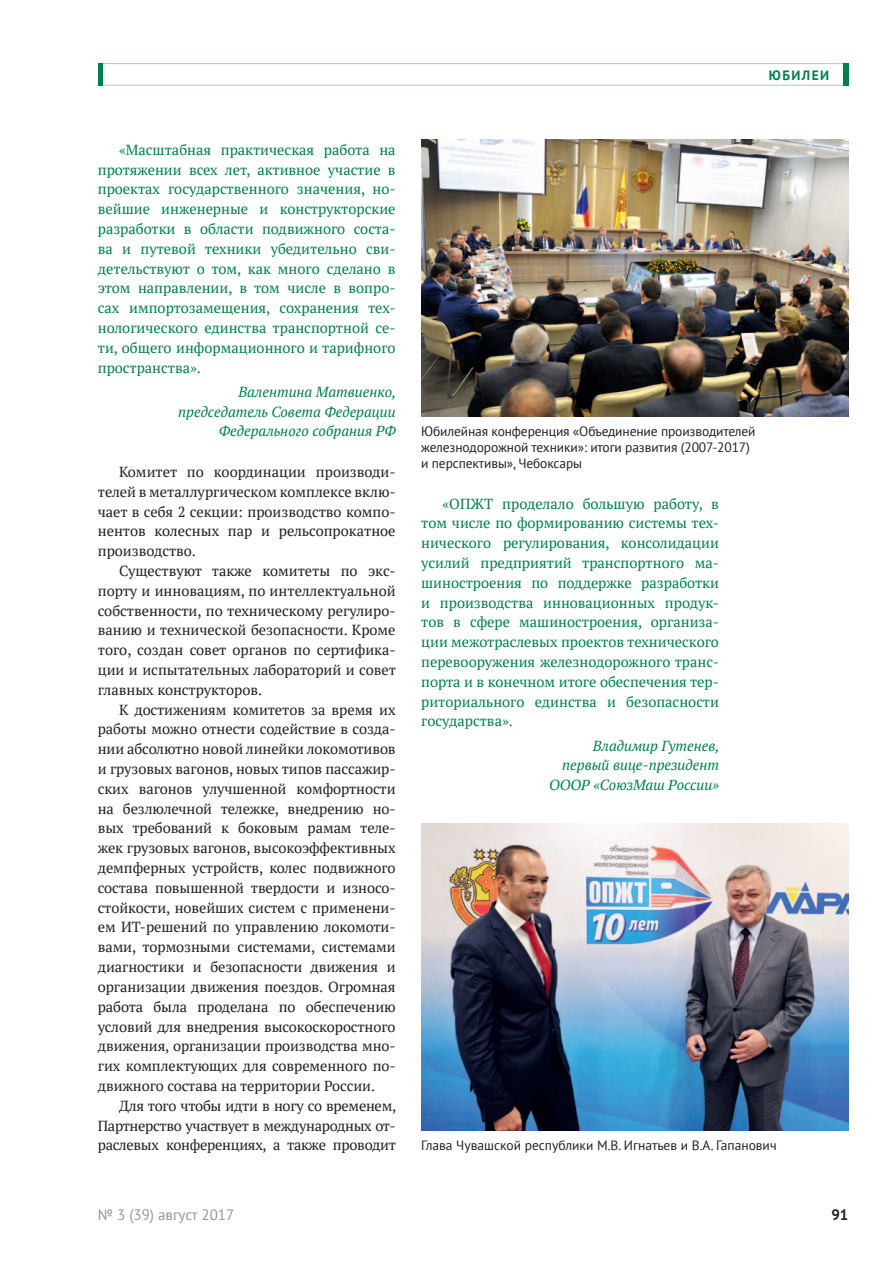
<style>
.page{position:relative;width:893px;height:1263px;background:#fff}
.page>*{position:absolute;margin:0;border:0;box-sizing:border-box;transform-origin:0 0}
.t1{font:15px "PT Sans";color:#939598}
.t2{font:700 15px "PT Sans";color:#231f20}
.t3{font:14.55px "PT Serif";letter-spacing:-.005em;color:#231f20}
.t4{font:14.55px/19.8px "PT Serif";color:#018049;text-align:justify}
.t5{font:italic 14.55px/19.8px "PT Serif";color:#018049;text-align:right}
.t6{font:13.5px/16.2px "PT Sans";letter-spacing:-.01em;color:#231f20}
.t7{font:700 13.5px "PT Sans";letter-spacing:.105em;color:#018049}
</style>
<div class="page">
<hr style="left:98px;top:85px;width:750px;height:1px;background:#b4c9b6">
<hr style="left:98px;top:63px;width:750px;height:1px;background:#b4c9b6">
<div style="left:98px;top:63px;width:5px;height:23px;background:#018049"></div>
<div style="left:843px;top:63px;width:5px;height:23px;background:#018049"></div>
<img style="left:421px;top:139px;width:427px;height:277px">
<img style="left:421px;top:824px;width:427px;height:306px">
<p class="t7" style="left:769px;top:66px;width:62px">юбилеи</p>
<p class="t4" style="left:98px;top:140px;width:299px;text-indent:21px">«Масштабная практическая работа на протяжении всех лет, активное участие в проектах государственного значения, но&shy;вейшие инженерные и конструкторские разработки в области подвижного соста&shy;ва и путевой техники убедительно сви&shy;детельствуют о том, как много сделано в этом направлении, в том числе в вопро&shy;сах импортозамещения, сохранения тех&shy;нологического единства транспортной се&shy;ти, общего информационного и тарифного пространства».</p>
<p class="t5" style="left:178px;top:382px;width:219px">Валентина Матвиенко, председатель Совета Федерации<br>Федерального собрания РФ</p>
<p class="t3" style="left:119px;top:462px;width:278px">Комитет по координации производи-</p>
<p class="t3" style="left:98px;top:482px;width:299px">телей в металлургическом комплексе вклю-</p>
<p class="t3" style="left:98px;top:502px;width:299px">чает в себя 2 секции: производство компо-</p>
<p class="t3" style="left:98px;top:522px;width:299px">нентов колесных пар и рельсопрокатное</p>
<p class="t3" style="left:98px;top:542px;width:100px">производство.</p>
<p class="t3" style="left:119px;top:561px;width:278px">Существуют также комитеты по экс-</p>
<p class="t3" style="left:98px;top:581px;width:299px">порту и инновациям, по интеллектуальной</p>
<p class="t3" style="left:98px;top:601px;width:299px">собственности, по техническому регулиро-</p>
<p class="t3" style="left:98px;top:621px;width:299px">ванию и технической безопасности. Кроме</p>
<p class="t3" style="left:98px;top:641px;width:299px">того, создан совет органов по сертифика-</p>
<p class="t3" style="left:98px;top:660px;width:300px">ции и испытательных лабораторий и совет</p>
<p class="t3" style="left:98px;top:680px;width:166px">главных конструкторов.</p>
<p class="t3" style="left:119px;top:700px;width:278px">К достижениям комитетов за время их</p>
<p class="t3" style="left:98px;top:720px;width:299px">работы можно отнести содействие в созда-</p>
<p class="t3" style="left:98px;top:740px;width:299px">нии абсолютно новой линейки локомотивов</p>
<p class="t3" style="left:98px;top:759px;width:299px">и грузовых вагонов, новых типов пассажир-</p>
<p class="t3" style="left:98px;top:779px;width:299px">ских вагонов улучшенной комфортности</p>
<p class="t3" style="left:98px;top:799px;width:299px">на безлюлечной тележке, внедрению но-</p>
<p class="t3" style="left:98px;top:819px;width:299px">вых требований к боковым рамам теле-</p>
<p class="t3" style="left:98px;top:839px;width:299px">жек грузовых вагонов, высокоэффективных</p>
<p class="t3" style="left:98px;top:858px;width:299px">демпферных устройств, колес подвижного</p>
<p class="t3" style="left:98px;top:878px;width:299px">состава повышенной твердости и износо-</p>
<p class="t3" style="left:98px;top:898px;width:299px">стойкости, новейших систем с применени-</p>
<p class="t3" style="left:98px;top:918px;width:299px">ем ИТ-решений по управлению локомоти-</p>
<p class="t3" style="left:98px;top:938px;width:299px">вами, тормозными системами, системами</p>
<p class="t3" style="left:98px;top:957px;width:299px">диагностики и безопасности движения и</p>
<p class="t3" style="left:98px;top:977px;width:299px">организации движения поездов. Огромная</p>
<p class="t3" style="left:98px;top:997px;width:299px">работа была проделана по обеспечению</p>
<p class="t3" style="left:98px;top:1017px;width:299px">условий для внедрения высокоскоростного</p>
<p class="t3" style="left:98px;top:1037px;width:299px">движения, организации производства мно-</p>
<p class="t3" style="left:98px;top:1056px;width:299px">гих комплектующих для современного по-</p>
<p class="t3" style="left:98px;top:1076px;width:279px">движного состава на территории России.</p>
<p class="t3" style="left:119px;top:1096px;width:279px">Для того чтобы идти в ногу со временем,</p>
<p class="t3" style="left:98px;top:1116px;width:299px">Партнерство участвует в международных от-</p>
<p class="t3" style="left:98px;top:1136px;width:300px">раслевых конференциях, а также проводит</p>
<p class="t6" style="left:421px;top:423px;width:336px">Юбилейная конференция «Объединение производителей железнодорожной техники»: итоги развития (2007-2017) и перспективы», Чебоксары</p>
<p class="t4" style="left:421px;top:493px;width:299px;text-indent:21px">«ОПЖТ проделало большую работу, в том числе по формированию системы тех&shy;нического регулирования, консолидации усилий предприятий транспортного ма&shy;шиностроения по поддержке разработки и производства инновационных продук&shy;тов в сфере машиностроения, организа&shy;ции межотраслевых проектов технического перевооружения железнодорожного транс&shy;порта и в конечном итоге обеспечения тер&shy;риториального единства и безопасности государства».</p>
<p class="t5" style="left:549px;top:735px;width:172px">Владимир Гутенев, первый вице-президент<br>ОООР «СоюзМаш России»</p>
<p class="t6" style="left:421px;top:1137px;width:357px">Глава Чувашской республики М.В. Игнатьев и В.А. Гапанович</p>
<p class="t1" style="left:98px;top:1205px;width:138px">№ 3 (39) август 2017</p>
<p class="t2" style="left:831px;top:1205px;width:19px">91</p>
</div>
